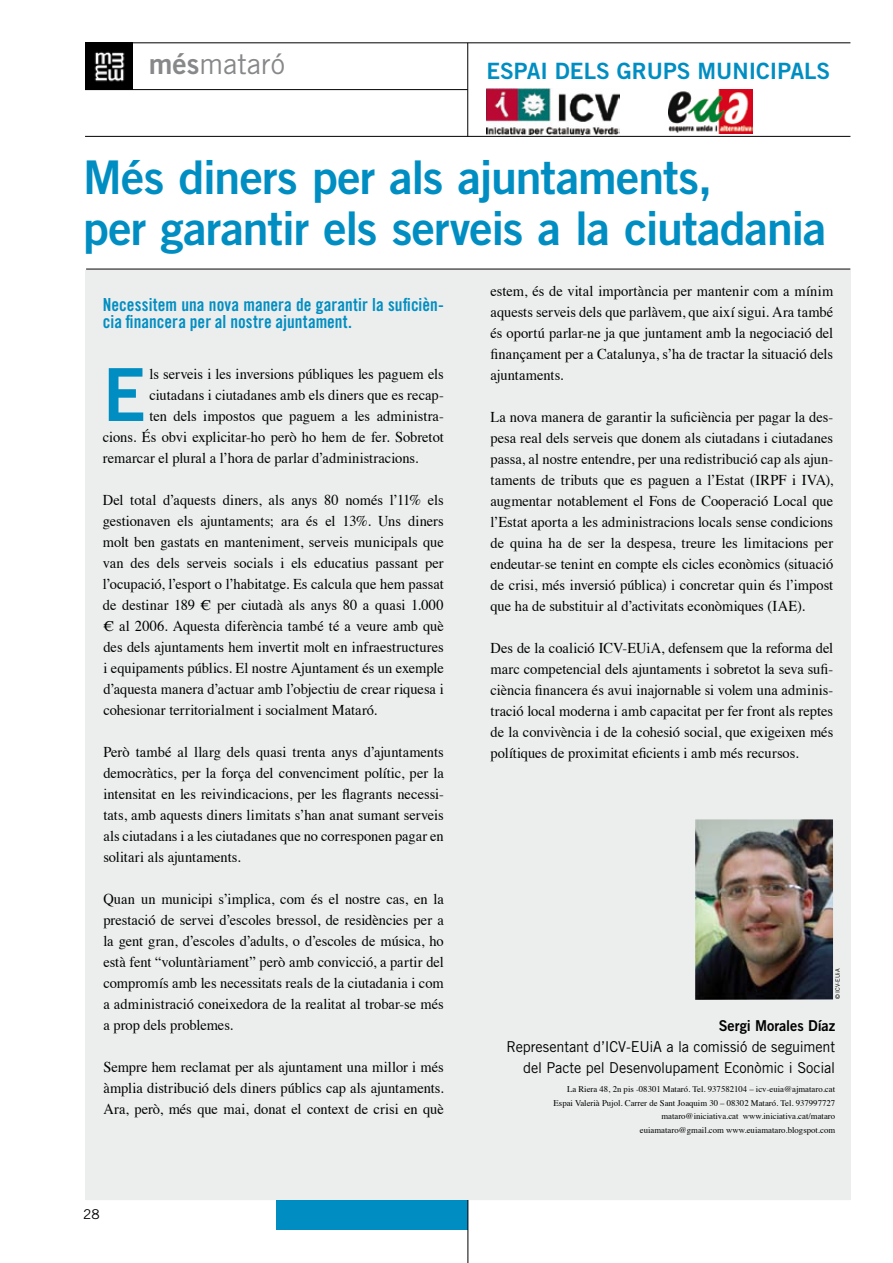
<style>
.page{position:relative;width:893px;height:1263px;background:#fff}
.page>*{position:absolute;margin:0;border:0;box-sizing:border-box;transform-origin:0 0}
.t1{font:73.2px "Trade Gothic Bold Two";color:#008ec2;scale:.96 1}
.t2{font:46.5px/51px "Trade Gothic Bold Two";letter-spacing:-.02em;color:#008ec2}
.t3{font:28.5px "Trade Gothic";color:#87888a}
.t4{font:22.5px "Trade Gothic Bold Two";color:#008ec2}
.t5{font:18px/16.5px "Trade Gothic Bold Cond Twenty";color:#008ec2;scale:.96 1}
.t6{font:15px/21px "Times";color:#000;text-align:justify;scale:.96 1}
.t7{font:15px/21px "Trade Gothic";letter-spacing:-.01em;color:#000;text-align:right;scale:.96 1}
.t8{font:15px "Trade Gothic Bold Two";letter-spacing:-.005em;color:#000;scale:.96 1}
.t9{font:13.5px "Trade Gothic";color:#000}
.t10{font:8.7px/13.5px "Times";color:#000;text-align:right}
.t11{font:6px "Trade Gothic";color:#000}
.s1{font-family:"Trade Gothic Bold Two"}
</style>
<div class="page">
<hr style="left:85px;top:43px;width:765px;height:1px;background:#000">
<hr style="left:85px;top:136px;width:765px;height:1px;background:#000">
<hr style="left:467px;top:43px;width:1px;height:93px;background:#000">
<hr style="left:85px;top:89px;width:383px;height:1px;background:#000">
<img style="left:85px;top:44px;width:47px;height:45px">
<div style="left:276px;top:1199px;width:192px;height:30px;background:#008ec2"></div>
<hr style="left:468px;top:1199px;width:1px;height:64px;background:#000">
<hr style="left:85px;top:1199px;width:765px;height:1px;background:#000">
<img style="left:668px;top:90px;width:84px;height:43px">
<img style="left:487px;top:88px;width:132px;height:46px">
<div style="left:85px;top:270px;width:765px;height:929px;background:#eceded"></div>
<hr style="left:86px;top:269px;width:764px;height:1px;background:#000">
<img style="left:695px;top:819px;width:138px;height:181px">
<h3 class="t3" style="left:149px;top:47px;width:138px"><span class="s1">més</span>mataró</h3>
<h3 class="t4" style="left:486px;top:57px;width:345px">ESPAI DELS GRUPS MUNICIPALS</h3>
<h2 class="t2" style="left:83px;top:151px;width:745px">Més diners per als ajuntaments,<br>per garantir els serveis a la ciutadania</h2>
<p class="t5" style="left:103px;top:297px;width:357px">Necessitem una nova manera de garantir la suficièn&shy;cia financera per al nostre ajuntament.</p>
<h1 class="t1" style="left:103px;top:349px;width:46px">E</h1>
<p class="t6" style="left:149px;top:362px;width:308px">ls serveis i les inversions públiques les paguem els</p>
<p class="t6" style="left:149px;top:383px;width:308px">ciutadans i ciutadanes amb els diners que es recap-</p>
<p class="t6" style="left:149px;top:404px;width:308px">ten dels impostos que paguem a les administra-</p>
<p class="t6" style="left:103px;top:425px;width:357px">cions. És obvi explicitar-ho però ho hem de fer. Sobretot</p>
<p class="t6" style="left:103px;top:446px;width:330px">remarcar el plural a l’hora de parlar d’administracions.</p>
<p class="t6" style="left:103px;top:488px;width:357px">Del total d’aquests diners, als anys 80 només l’11% els gestionaven els ajuntaments; ara és el 13%. Uns diners molt ben gastats en manteniment, serveis municipals que van des dels serveis socials i els educatius passant per l’ocupació, l’esport o l’habitatge. Es calcula que hem passat de destinar 189 € per ciutadà als anys 80 a quasi 1.000 € al 2006. Aquesta diferència també té a veure amb què des dels ajuntaments hem invertit molt en infraestructures i equipaments públics. El nostre Ajuntament és un exemple d’aquesta manera d’actuar amb l’objectiu de crear riquesa i cohesionar territorialment i socialment Mataró.</p>
<p class="t6" style="left:103px;top:740px;width:356px">Però també al llarg dels quasi trenta anys d’ajuntaments democràtics, per la força del convenciment polític, per la intensitat en les reivindicacions, per les flagrants necessi&shy;tats, amb aquests diners limitats s’han anat sumant serveis als ciutadans i a les ciutadanes que no corresponen pagar en solitari als ajuntaments.</p>
<p class="t6" style="left:103px;top:887px;width:356px">Quan un municipi s’implica, com és el nostre cas, en la prestació de servei d’escoles bressol, de residències per a la gent gran, d’escoles d’adults, o d’escoles de música, ho està fent “voluntàriament” però amb convicció, a partir del compromís amb les necessitats reals de la ciutadania i com a administració coneixedora de la realitat al trobar-se més a prop dels problemes.</p>
<p class="t6" style="left:103px;top:1055px;width:356px">Sempre hem reclamat per als ajuntament una millor i més àmplia distribució dels diners públics cap als ajuntaments.<br>Ara, però, més que mai, donat el context de crisi en què</p>
<p class="t9" style="left:83px;top:1206px;width:18px">28</p>
<p class="t6" style="left:490px;top:280px;width:359px">estem, és de vital importància per mantenir com a mínim aquests serveis dels que parlàvem, que així sigui. Ara també és oportú parlar-ne ja que juntament amb la negociació del finançament per a Catalunya, s’ha de tractar la situació dels ajuntaments.</p>
<p class="t6" style="left:490px;top:406px;width:359px">La nova manera de garantir la suficiència per pagar la des&shy;pesa real dels serveis que donem als ciutadans i ciutadanes passa, al nostre entendre, per una redistribució cap als ajun&shy;taments de tributs que es paguen a l’Estat (IRPF i IVA), augmentar notablement el Fons de Cooperació Local que l’Estat aporta a les administracions locals sense condicions de quina ha de ser la despesa, treure les limitacions per endeutar-se tenint en compte els cicles econòmics (situació de crisi, més inversió pública) i concretar quin és l’impost que ha de substituir al d’activitats econòmiques (IAE).</p>
<p class="t6" style="left:490px;top:637px;width:359px">Des de la coalició ICV-EUiA, defensem que la reforma del marc competencial dels ajuntaments i sobretot la seva sufi&shy;ciència financera és avui inajornable si volem una adminis&shy;tració local moderna i amb capacitat per fer front als reptes de la convivència i de la cohesió social, que exigeixen més polítiques de proximitat eficients i amb més recursos.</p>
<p class="t11" style="left:834px;top:999px;width:32px;rotate:-90deg">© ICV-EUiA</p>
<p class="t8" style="left:719px;top:1016px;width:123px">Sergi Morales Díaz</p>
<p class="t7" style="left:506px;top:1036px;width:344px">Representant d’ICV-EUiA a la comissió de seguiment del Pacte pel Desenvolupament Econòmic i Social</p>
<p class="t10" style="left:554px;top:1082px;width:283px">La Riera 48, 2n pis -08301 Mataró. Tel. 937582104 – icv-euia@ajmataro.cat Espai Valerià Pujol. Carrer de Sant Joaquim 30 – 08302 Mataró. Tel. 937997727 mataro@iniciativa.cat www.iniciativa.cat/mataro<br>euiamataro@gmail.com www.euiamataro.blogspot.com</p>
</div>
